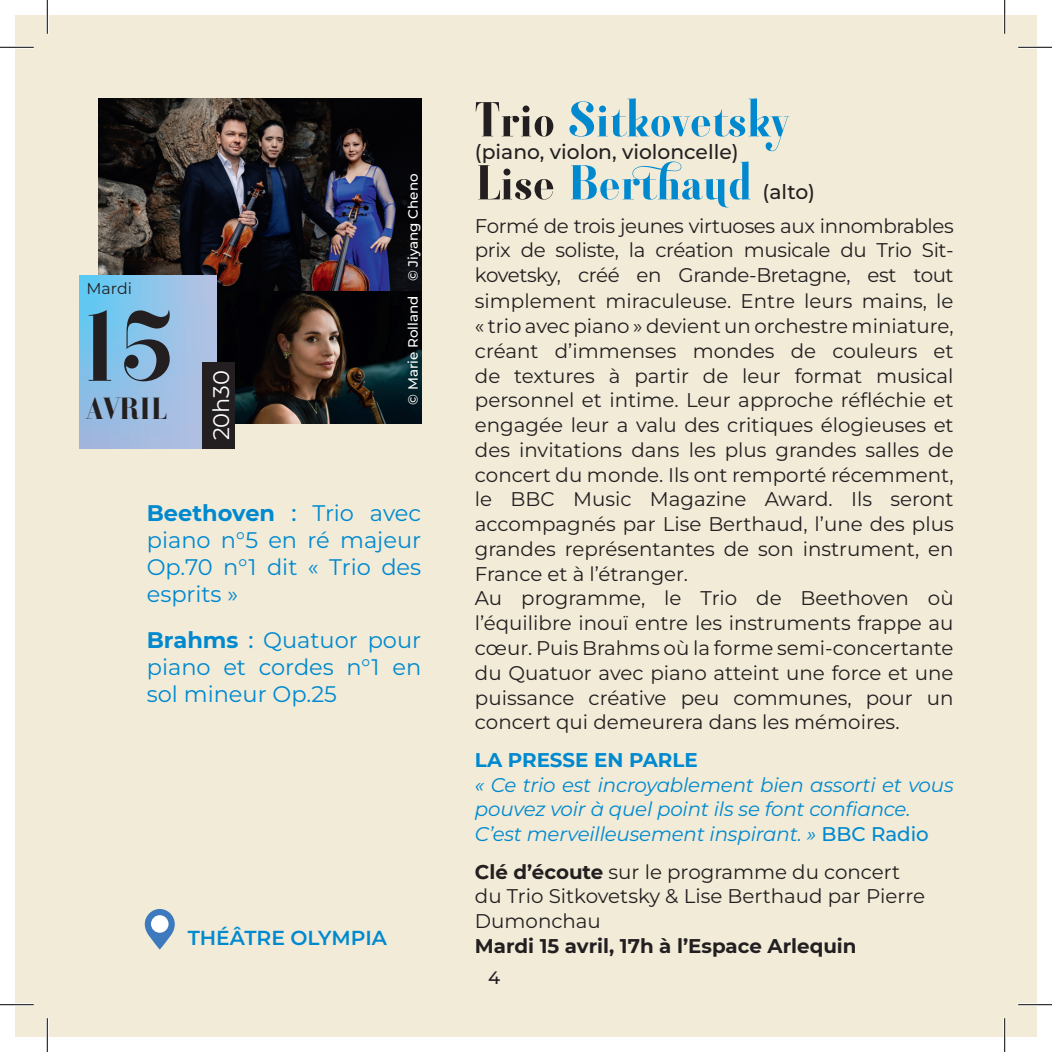
<style>
.page{position:relative;width:1052px;height:1052px;background:#fff}
.page>*{position:absolute;margin:0;border:0;box-sizing:border-box;transform-origin:0 0}
.t1{font:112.5px "Decize";color:#231f20}
.t2{font:54px "Decize";color:#0089cf}
.t3{font:33.75px "Decize";color:#231f20}
.t4{font:22.5px/27px "Montserrat";color:#0089cf;text-align:justify}
.t5{font:22.5px "Montserrat";color:#fff}
.t6{font:500 20.25px "Montserrat";color:#231f20}
.t7{font:600 20.25px "Montserrat";color:#0089cf}
.t8{font:19.8px/24.8px "Montserrat";color:#231f20}
.t9{font:italic 19.8px/24.8px "Montserrat";letter-spacing:-.01em;color:#0089cf}
.t10{font:700 19.8px "Montserrat";color:#231f20}
.t11{font:700 19.8px "Montserrat";color:#0089cf}
.t12{font:500 18px "Montserrat";color:#231f20}
.t13{font:15.75px "Montserrat";color:#231f20}
.t14{font:500 13.5px "Montserrat";color:#fff}
.s1{font-weight:700}
.s2{font-weight:500}
.s3{color:#231f20}
.s4{font-weight:500;font-style:normal}
</style>
<div class="page">
<div style="left:1004px;top:15px;width:32px;height:1021px;background:#f1ebd8"></div>
<div style="left:15px;top:15px;width:989px;height:1021px;background:#f1ebd8"></div>
<img style="left:216px;top:288px;width:206px;height:136px">
<img style="left:98px;top:98px;width:323px;height:192px">
<svg style="left:79px;top:275px;width:137px;height:173px;background:#93c1e7"></svg>
<div style="left:202px;top:362px;width:32px;height:86px;background:#231f20"></div>
<svg style="left:144px;top:909px;width:31px;height:40px"></svg>
<div style="left:151px;top:914px;width:17px;height:18px;background:#fff;border-radius:50%"></div>
<hr style="left:0;top:46px;width:34px;height:3px;background:#fff">
<hr style="left:1017px;top:46px;width:34px;height:3px;background:#fff">
<hr style="left:0;top:1003px;width:34px;height:2px;background:#fff">
<hr style="left:1017px;top:1003px;width:34px;height:2px;background:#fff">
<hr style="left:46px;top:0;width:3px;height:34px;background:#fff">
<hr style="left:46px;top:1017px;width:3px;height:34px;background:#fff">
<hr style="left:1003px;top:0;width:2px;height:34px;background:#fff">
<hr style="left:1003px;top:1017px;width:2px;height:34px;background:#fff">
<hr style="left:0;top:47px;width:34px;height:1px;background:#000">
<hr style="left:1017px;top:47px;width:34px;height:1px;background:#000">
<hr style="left:0;top:1004px;width:34px;height:1px;background:#000">
<hr style="left:1017px;top:1004px;width:34px;height:1px;background:#000">
<hr style="left:47px;top:0;width:1px;height:34px;background:#000">
<hr style="left:47px;top:1017px;width:1px;height:34px;background:#000">
<hr style="left:1004px;top:0;width:1px;height:34px;background:#000">
<hr style="left:1004px;top:1017px;width:1px;height:34px;background:#000">
<p class="t13" style="left:86px;top:278px;width:47px">Mardi</p>
<h1 class="t1" style="left:81px;top:294px;width:96px">15</h1>
<h3 class="t3" style="left:86px;top:393px;width:82px">AVRIL</h3>
<p class="t5" style="left:206px;top:440px;width:72px;rotate:-90deg">20h30</p>
<p class="t14" style="left:404px;top:405px;width:233px;rotate:-90deg">© Marie Rolland © Jiyang Cheno</p>
<p class="t4" style="left:147px;top:498px;width:276px"><span class="s1">Beethoven</span> <span class="s2">:</span> Trio avec piano n°5 en ré majeur Op.70 n°1 dit « Trio des esprits »</p>
<p class="t4" style="left:147px;top:625px;width:276px"><span class="s1">Brahms</span> <span class="s2">:</span> Quatuor pour piano et cordes n°1 en sol mineur Op.25</p>
<p class="t7" style="left:188px;top:923px;width:201px">THÉÂTRE OLYMPIA</p>
<h2 class="t2" style="left:475px;top:95px;width:316px"><span class="s3">Trio</span> Sitkovetsky</h2>
<p class="t6" style="left:475px;top:138px;width:265px">(piano, violon, violoncelle)</p>
<h2 class="t2" style="left:475px;top:158px;width:279px"><span class="s3">Lise</span> Berthaud</h2>
<p class="t6" style="left:762px;top:179px;width:54px">(alto)</p>
<p class="t8" style="left:475px;top:212px;width:480px;text-align:justify">Formé de trois jeunes virtuoses aux innombrables prix de soliste, la création musicale du Trio Sit&shy;kovetsky, créé en Grande-Bretagne, est tout</p>
<p class="t8" style="left:475px;top:288px;width:480px">simplement miraculeuse. Entre leurs mains, le « trio avec piano » devient un orchestre miniature, créant d’immenses mondes de couleurs et de textures à partir de leur format musical personnel et intime. Leur approche réfléchie et engagée leur a valu des critiques élogieuses et des invitations dans les plus grandes salles de concert du monde. Ils ont remporté récemment, le BBC Music Magazine Award. Ils seront accompagnés par Lise Berthaud, l’une des plus grandes représentantes de son instrument, en France et à l’étranger.<br>Au programme, le Trio de Beethoven où l’équilibre inouï entre les instruments frappe au cœur. Puis Brahms où la forme semi-concertante du Quatuor avec piano atteint une force et une puissance créative peu communes, pour un concert qui demeurera dans les mémoires.</p>
<p class="t11" style="left:475px;top:745px;width:224px">LA PRESSE EN PARLE</p>
<p class="t9" style="left:475px;top:771px;width:480px">« Ce trio est incroyablement bien assorti et vous pouvez voir à quel point ils se font confiance.<br>C’est merveilleusement inspirant. » <span class="s4">BBC Radio</span></p>
<p class="t8" style="left:475px;top:858px;width:451px"><span class="s1">Clé d’écoute</span> sur le programme du concert du Trio Sitkovetsky &amp; Lise Berthaud par Pierre<br>Dumonchau</p>
<p class="t10" style="left:475px;top:931px;width:383px">Mardi 15 avril, 17h à l’Espace Arlequin</p>
<p class="t12" style="left:488px;top:965px;width:14px">4</p>
</div>
